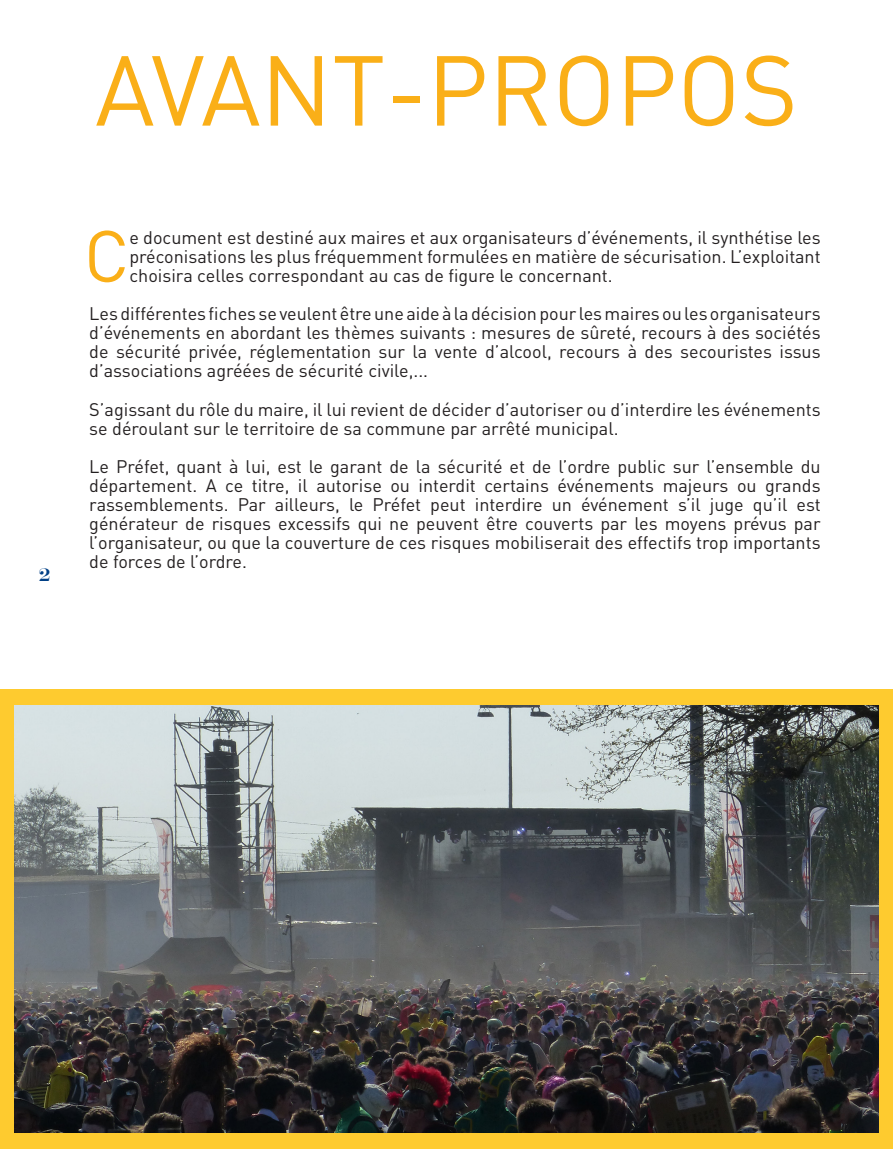
<style>
.page{position:relative;width:893px;height:1149px;background:#fff}
.page>*{position:absolute;margin:0;border:0;box-sizing:border-box;transform-origin:0 0}
.t1{font:97.5px "DIN Pro";color:#faaf18}
.t2{font:71.55px "DIN Pro";color:#faaf18}
.t3{font:18px/19px "DIN Pro";color:#231f20;text-align:justify}
.Num_de_page{font:18px "Engravers";color:#014086}
</style>
<div class="page">
<div style="left:0;top:689px;width:893px;height:459px;background:#fecb2f"></div>
<img style="left:15px;top:705px;width:863px;height:427px">
<p class="t1" style="left:95px;top:24px;width:704px">AVANT-PROPOS</p>
<p class="Num_de_page" style="left:39px;top:563px;width:13px">2</p>
<p class="t2" style="left:84px;top:207px;width:47px">C</p>
<p class="t3" style="left:129px;top:227px;width:693px">e document est destiné aux maires et aux organisateurs d’événements, il synthétise les préconisations les plus fréquemment formulées en matière de sécurisation. L’exploitant choisira celles correspondant au cas de figure le concernant.</p>
<p class="t3" style="left:89px;top:303px;width:733px">Les différentes fiches se veulent être une aide à la décision pour les maires ou les organisateurs d’événements en abordant les thèmes suivants : mesures de sûreté, recours à des sociétés de sécurité privée, réglementation sur la vente d’alcool, recours à des secouristes issus d’associations agréées de sécurité civile,...</p>
<p class="t3" style="left:89px;top:398px;width:733px">S’agissant du rôle du maire, il lui revient de décider d’autoriser ou d’interdire les événements se déroulant sur le territoire de sa commune par arrêté municipal.</p>
<p class="t3" style="left:89px;top:456px;width:733px">Le Préfet, quant à lui, est le garant de la sécurité et de l’ordre public sur l’ensemble du département. A ce titre, il autorise ou interdit certains événements majeurs ou grands rassemblements. Par ailleurs, le Préfet peut interdire un événement s’il juge qu’il est générateur de risques excessifs qui ne peuvent être couverts par les moyens prévus par l’organisateur, ou que la couverture de ces risques mobiliserait des effectifs trop importants de forces de l’ordre.</p>
</div>
